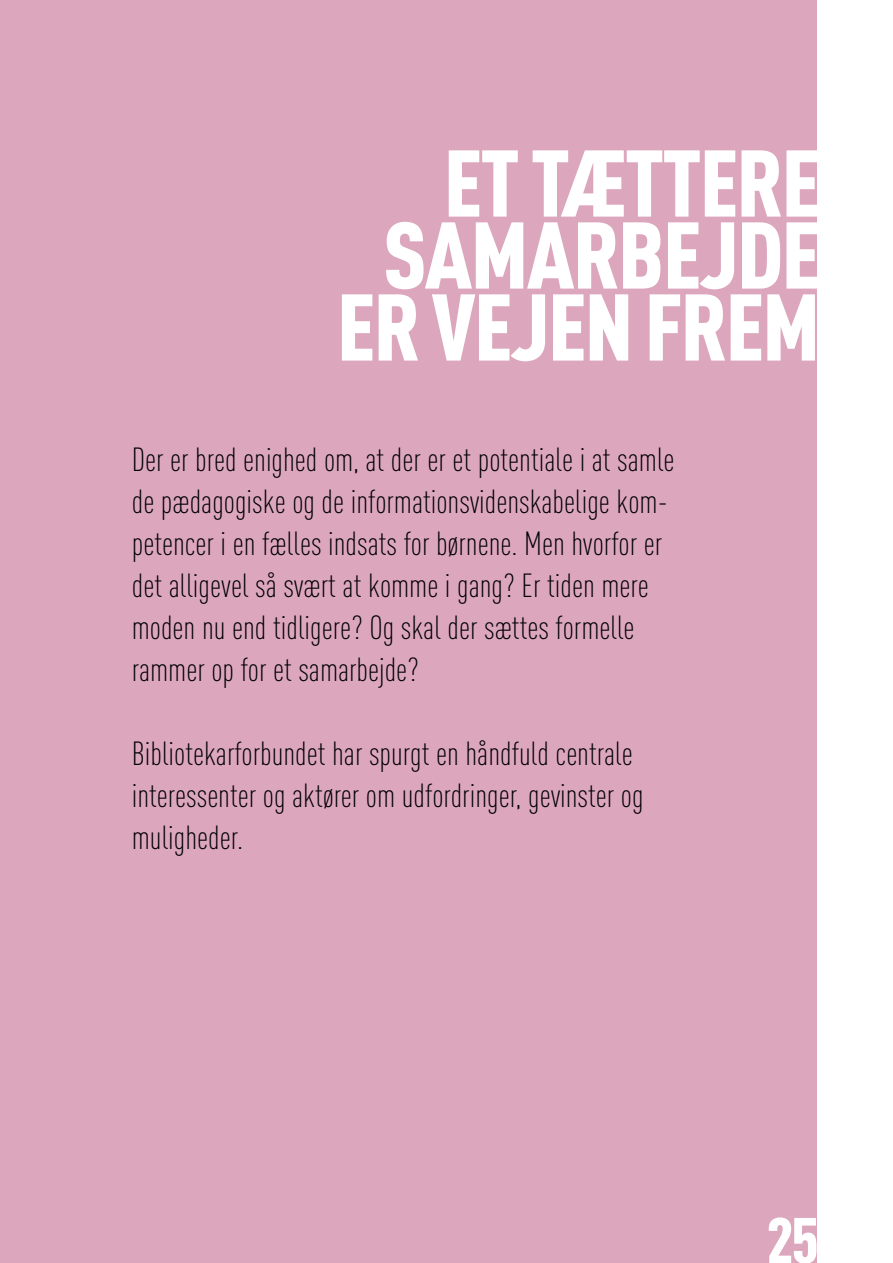
<style>
.page{position:relative;width:893px;height:1263px;background:#fff}
.page>*{position:absolute;margin:0;border:0;box-sizing:border-box;transform-origin:0 0}
.t1{font:900 condensed 93px/72px "DINOT";letter-spacing:-.02em;color:#fff;text-align:right}
.t2{font:900 condensed 63.75px "DINOT";color:#fff}
.t3{font:300 condensed 33px/42px "DINOT";color:#000}
</style>
<div class="page">
<div style="left:0;top:0;width:816px;height:1263px;background:#dca6bd"></div>
<h1 class="t1" style="left:337px;top:143px;width:485px">ET TÆTTERE<br>SAMARBEJDE<br>ER VEJEN FREM</h1>
<p class="t3" style="left:132px;top:437px;width:544px">Der er bred enighed om, at der er et potentiale i at samle de pædagogiske og de informationsvidenskabelige kom&shy;petencer i en fælles indsats for børnene. Men hvorfor er det alligevel så svært at komme i gang? Er tiden mere moden nu end tidligere? Og skal der sættes formelle rammer op for et samarbejde?</p>
<p class="t3" style="left:132px;top:731px;width:513px">Bibliotekarforbundet har spurgt en håndfuld centrale interessenter og aktører om udfordringer, gevinster og muligheder.</p>
<h2 class="t2" style="left:766px;top:1197px;width:54px">25</h2>
</div>
